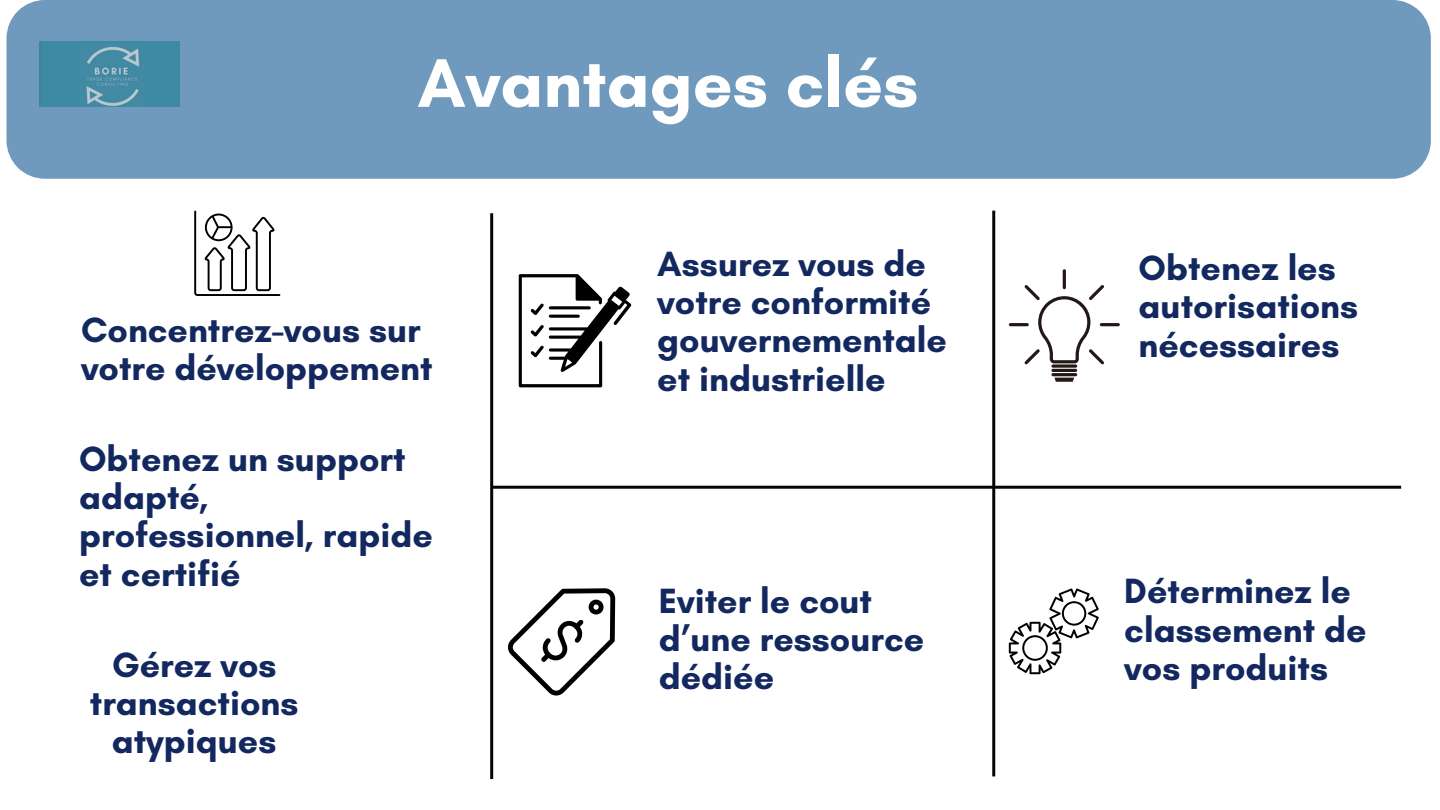
<style>
.page{position:relative;width:1440px;height:810px;background:#fff}
.page>*{position:absolute;margin:0;border:0;box-sizing:border-box;transform-origin:0 0}
.t1{font:700 70px "Glacial Indifference";color:#fff}
.t2{font:700 35.8px/38.2px "Glacial Indifference";color:#12285f}
.t3{font:700 35.7px/38.2px "Glacial Indifference";color:#12285f}
</style>
<div class="page">
<div style="left:7px;top:0;width:1424px;height:179px;background:#6f9abd"></div>
<img style="left:40px;top:41px;width:139px;height:66px">
<hr style="left:490px;top:213px;width:3px;height:566px;background:#040606">
<svg style="left:1051px;top:364px;width:26px;height:4px"></svg>
<hr style="left:1051px;top:369px;width:26px;height:3px;background:#231815;border-radius:2px">
<hr style="left:1051px;top:373px;width:26px;height:3px;background:#231815;border-radius:2px">
<svg style="left:1054px;top:378px;width:20px;height:4px"></svg>
<hr style="left:1063px;top:269px;width:3px;height:20px;background:#231815;border-radius:2px">
<hr style="left:1100px;top:323px;width:20px;height:3px;background:#231815;border-radius:2px">
<hr style="left:1009px;top:323px;width:20px;height:3px;background:#231815;border-radius:2px">
<svg style="left:1024px;top:285px;width:80px;height:79px"></svg>
<svg style="left:519px;top:274px;width:112px;height:113px"></svg>
<svg style="left:194px;top:211px;width:86px;height:85px"></svg>
<svg style="left:1009px;top:588px;width:90px;height:86px"></svg>
<svg style="left:508px;top:588px;width:107px;height:108px"></svg>
<hr style="left:992px;top:211px;width:3px;height:565px;background:#040606">
<hr style="left:492px;top:486px;width:909px;height:3px;background:#040606">
<p class="t1" style="left:417px;top:40px;width:503px">Avantages clés</p>
<p class="t3" style="left:81px;top:310px;width:353px">Concentrez-vous sur votre développement</p>
<p class="t3" style="left:79px;top:439px;width:355px">Obtenez un support adapté, professionnel, rapide et certifié</p>
<p class="t3" style="left:90px;top:645px;width:210px;text-align:center">Gérez vos transactions atypiques</p>
<p class="t2" style="left:657px;top:244px;width:291px">Assurez vous de votre conformité gouvernementale et industrielle</p>
<p class="t2" style="left:659px;top:581px;width:267px">Eviter le cout d’une ressource dédiée</p>
<p class="t2" style="left:1139px;top:249px;width:221px">Obtenez les autorisations nécessaires</p>
<h1 class="t2" style="left:1124px;top:572px;width:244px">Déterminez le classement de vos produits</h1>
</div>
